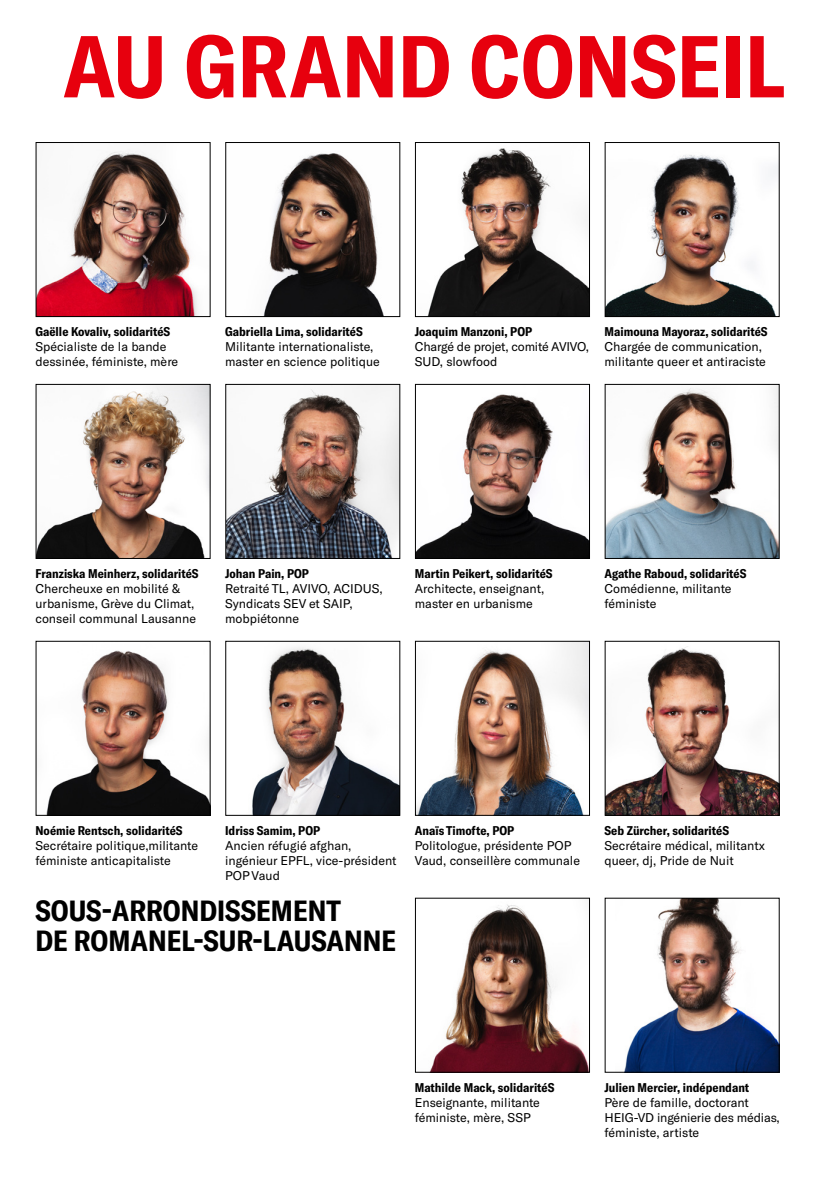
<style>
.page{position:relative;width:833px;height:1198px;background:#fff}
.page>*{position:absolute;margin:0;border:0;box-sizing:border-box;transform-origin:0 0}
.t1{font:700 condensed 86.25px "GT America";color:#e7000e}
.t2{font:700 condensed 28.75px/30px "GT America";color:#000}
.t3{font:12.5px/15px "GT America";color:#000}
.t4{font:700 condensed 12.5px "GT America";color:#000}
</style>
<div class="page">
<img style="left:38px;top:386px;width:170px;height:171px">
<div style="left:36px;top:384px;width:174px;height:175px;border:1px solid #000"></div>
<img style="left:46px;top:650px;width:162px;height:163px">
<div style="left:36px;top:641px;width:174px;height:174px;border:1px solid #000"></div>
<img style="left:263px;top:153px;width:121px;height:162px">
<div style="left:225px;top:142px;width:175px;height:175px;border:1px solid #000"></div>
<img style="left:417px;top:394px;width:171px;height:163px">
<div style="left:415px;top:384px;width:175px;height:175px;border:1px solid #000"></div>
<img style="left:428px;top:148px;width:160px;height:167px">
<div style="left:415px;top:142px;width:175px;height:175px;border:1px solid #000"></div>
<img style="left:607px;top:155px;width:170px;height:160px">
<div style="left:605px;top:142px;width:174px;height:175px;border:1px solid #000"></div>
<img style="left:607px;top:386px;width:170px;height:171px">
<div style="left:605px;top:384px;width:174px;height:175px;border:1px solid #000"></div>
<img style="left:227px;top:386px;width:171px;height:171px">
<div style="left:225px;top:384px;width:175px;height:175px;border:1px solid #000"></div>
<img style="left:38px;top:151px;width:161px;height:164px">
<div style="left:36px;top:142px;width:174px;height:175px;border:1px solid #000"></div>
<img style="left:607px;top:646px;width:170px;height:167px">
<div style="left:605px;top:641px;width:174px;height:174px;border:1px solid #000"></div>
<img style="left:624px;top:900px;width:153px;height:170px">
<img style="left:252px;top:647px;width:146px;height:166px">
<div style="left:225px;top:641px;width:175px;height:174px;border:1px solid #000"></div>
<img style="left:417px;top:643px;width:171px;height:170px">
<div style="left:415px;top:641px;width:175px;height:174px;border:1px solid #000"></div>
<img style="left:430px;top:900px;width:158px;height:170px">
<div style="left:415px;top:898px;width:175px;height:174px;border:1px solid #000"></div>
<p class="t1" style="left:63px;top:14px;width:723px">AU GRAND CONSEIL</p>
<p class="t4" style="left:35px;top:324px;width:136px">Gaëlle Kovaliv, solidaritéS</p>
<p class="t3" style="left:35px;top:339px;width:144px">Spécialiste de la bande dessinée, féministe, mère</p>
<p class="t4" style="left:225px;top:324px;width:139px">Gabriella Lima, solidaritéS</p>
<p class="t3" style="left:225px;top:339px;width:156px">Militante internationaliste, master en science politique</p>
<p class="t4" style="left:415px;top:324px;width:119px">Joaquim Manzoni, POP</p>
<p class="t3" style="left:415px;top:339px;width:176px">Chargé de projet, comité AVIVO,<br>SUD, slowfood</p>
<p class="t4" style="left:604px;top:324px;width:165px">Maimouna Mayoraz, solidaritéS</p>
<p class="t3" style="left:604px;top:339px;width:163px">Chargée de communication, militante queer et antiraciste</p>
<p class="t4" style="left:35px;top:566px;width:165px">Franziska Meinherz, solidaritéS</p>
<p class="t3" style="left:35px;top:581px;width:162px">Chercheuxe en mobilité &amp; urbanisme, Grève du Climat, conseil communal Lausanne</p>
<p class="t4" style="left:225px;top:566px;width:85px">Johan Pain, POP</p>
<p class="t3" style="left:225px;top:581px;width:159px">Retraité TL, AVIVO, ACIDUS,<br>Syndicats SEV et SAIP, mobpiétonne</p>
<p class="t4" style="left:415px;top:566px;width:139px">Martin Peikert, solidaritéS</p>
<p class="t3" style="left:415px;top:581px;width:131px">Architecte, enseignant, master en urbanisme</p>
<p class="t4" style="left:604px;top:566px;width:143px">Agathe Raboud, solidaritéS</p>
<p class="t3" style="left:604px;top:581px;width:129px">Comédienne, militante féministe</p>
<p class="t4" style="left:35px;top:822px;width:149px">Noémie Rentsch, solidaritéS</p>
<p class="t3" style="left:35px;top:838px;width:164px">Secrétaire politique,militante féministe anticapitaliste</p>
<p class="t4" style="left:225px;top:822px;width:97px">Idriss Samim, POP</p>
<p class="t3" style="left:225px;top:838px;width:173px">Ancien réfugié afghan, ingénieur EPFL, vice-président<br>POP Vaud</p>
<p class="t2" style="left:35px;top:895px;width:362px">SOUS-ARRONDISSEMENT<br>DE ROMANEL-SUR-LAUSANNE</p>
<p class="t4" style="left:415px;top:822px;width:101px">Anaïs Timofte, POP</p>
<p class="t3" style="left:415px;top:838px;width:167px">Politologue, présidente POP<br>Vaud, conseillère communale</p>
<p class="t4" style="left:604px;top:822px;width:126px">Seb Zürcher, solidaritéS</p>
<p class="t3" style="left:604px;top:838px;width:162px">Secrétaire médical, militantx queer, dj, Pride de Nuit</p>
<p class="t4" style="left:415px;top:1079px;width:141px">Mathilde Mack, solidaritéS</p>
<p class="t3" style="left:415px;top:1095px;width:127px">Enseignante, militante féministe, mère, SSP</p>
<p class="t4" style="left:604px;top:1079px;width:146px">Julien Mercier, indépendant</p>
<p class="t3" style="left:604px;top:1095px;width:177px">Père de famille, doctorant<br>HEIG-VD ingénierie des médias, féministe, artiste</p>
</div>
